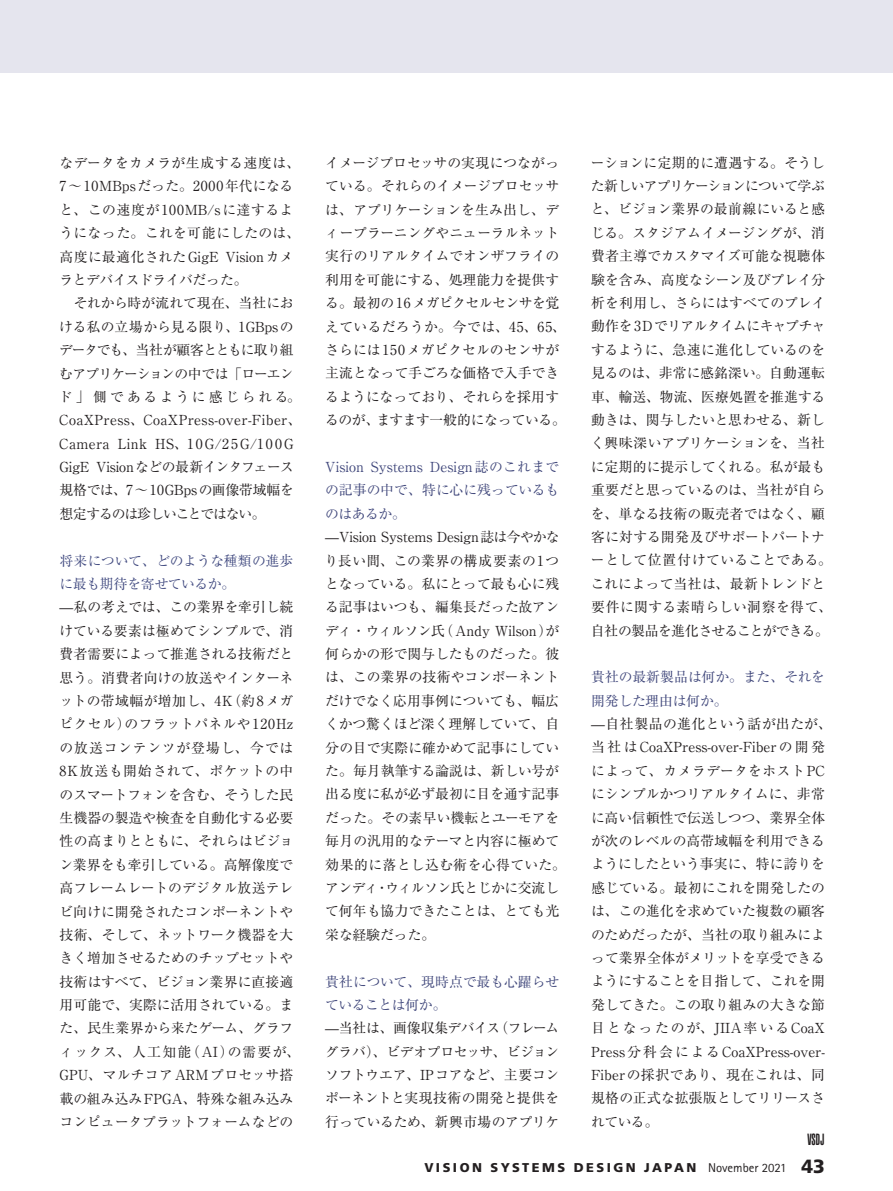
<style>
.page{position:relative;width:893px;height:1191px;background:#fff}
.page>*{position:absolute;margin:0;border:0;box-sizing:border-box;transform-origin:0 0}
.t1{font:900 extra-condensed 15.9px "Helvetica";color:#231f20;scale:.8 1}
.t2{font:13.8px/23.4px "Ryumin Pr 6 N";color:#231f20}
.t3{font:13.8px/23.4px "Ryumin Pr 6 N";color:#40477b;text-align:justify}
.t4{font:13.8px/23.4px "Ryumin Pr 6 N";letter-spacing:-.02em;color:#414a80}
.t5{font:13.8px/23.4px "Ryumin Pr 6 N";letter-spacing:-.03em;color:#40477b}
.t6{font:900 12.75px "Frutiger LT Std";letter-spacing:.195em;color:#231f20}
.s1{font-family:"Rotis Sans Serif";font-weight:400}
.s2{font-family:"Frutiger";font-size:19.2px}
</style>
<div class="page">
<div style="left:0;top:0;width:893px;height:73px;background:#e5e5ee"></div>
<p class="t2" style="left:59px;top:150px;width:244px">なデータをカメラが生成する速度は、<br>7〜10MBpsだった。2000年代になると、この速度が100MB/sに達するようになった。これを可能にしたのは、高度に最適化されたGigE Visionカメラとデバイスドライバだった。<br>　それから時が流れて現在、当社における私の立場から見る限り、1GBpsのデータでも、当社が顧客とともに取り組むアプリケーションの中では「ローエンド」側であるように感じられる。<br>CoaXPress、CoaXPress-over-Fiber、<br>Camera Link HS、10G/25G/100G<br>GigE Visionなどの最新インタフェース規格では、7〜10GBpsの画像帯域幅を想定するのは珍しいことではない。</p>
<p class="t4" style="left:60px;top:548px;width:235px">将来について、どのような種類の進歩に最も期待を寄せているか。</p>
<p class="t2" style="left:60px;top:595px;width:242px">—私の考えでは、この業界を牽引し続けている要素は極めてシンプルで、消費者需要によって推進される技術だと思う。消費者向けの放送やインターネットの帯域幅が増加し、4K（約8メガピクセル）のフラットパネルや120Hzの放送コンテンツが登場し、今では<br>8K放送も開始されて、ポケットの中のスマートフォンを含む、そうした民生機器の製造や検査を自動化する必要性の高まりとともに、それらはビジョン業界をも牽引している。高解像度で高フレームレートのデジタル放送テレビ向けに開発されたコンポーネントや技術、そして、ネットワーク機器を大きく増加させるためのチップセットや技術はすべて、ビジョン業界に直接適用可能で、実際に活用されている。また、民生業界から来たゲーム、グラフィックス、人工知能（AI）の需要が、<br>GPU、マルチコアARMプロセッサ搭載の組み込みFPGA、特殊な組み込みコンピュータプラットフォームなどの</p>
<p class="t2" style="left:591px;top:150px;width:243px">ーションに定期的に遭遇する。そうした新しいアプリケーションについて学ぶと、ビジョン業界の最前線にいると感じる。スタジアムイメージングが、消費者主導でカスタマイズ可能な視聴体験を含み、高度なシーン及びプレイ分析を利用し、さらにはすべてのプレイ動作を3Dでリアルタイムにキャプチャするように、急速に進化しているのを見るのは、非常に感銘深い。自動運転車、輸送、物流、医療処置を推進する動きは、関与したいと思わせる、新しく興味深いアプリケーションを、当社に定期的に提示してくれる。私が最も重要だと思っているのは、当社が自らを、単なる技術の販売者ではなく、顧客に対する開発及びサポートパートナーとして位置付けていることである。これによって当社は、最新トレンドと要件に関する素晴らしい洞察を得て、自社の製品を進化させることができる。</p>
<p class="t3" style="left:591px;top:664px;width:235px">貴社の最新製品は何か。また、それを開発した理由は何か。</p>
<p class="t2" style="left:591px;top:711px;width:242px">—自社製品の進化という話が出たが、当社はCoaXPress-over-Fiberの開発によって、カメラデータをホストPCにシンプルかつリアルタイムに、非常に高い信頼性で伝送しつつ、業界全体が次のレベルの高帯域幅を利用できるようにしたという事実に、特に誇りを感じている。最初にこれを開発したのは、この進化を求めていた複数の顧客のためだったが、当社の取り組みによって業界全体がメリットを享受できるようにすることを目指して、これを開発してきた。この取り組みの大きな節目となったのが、JIIA率いるCoaX<br>Press分科会によるCoaXPress-over-<br>Fiberの採択であり、現在これは、同規格の正式な拡張版としてリリースされている。</p>
<p class="t6" style="left:424px;top:1159px;width:402px">VISION SYSTEMS DESIGN JAPAN <span class="s1">November 2021</span> <span class="s2">43</span></p>
<p class="t2" style="left:325px;top:150px;width:242px">イメージプロセッサの実現につながっている。それらのイメージプロセッサは、アプリケーションを生み出し、ディープラーニングやニューラルネット実行のリアルタイムでオンザフライの利用を可能にする、処理能力を提供する。最初の 16 メガピクセルセンサを覚えているだろうか。今では、45、65、さらには150メガピクセルのセンサが主流となって手ごろな価格で入手できるようになっており、それらを採用するのが、ますます一般的になっている。</p>
<p class="t3" style="left:325px;top:454px;width:235px">Vision Systems Design誌のこれまでの記事の中で、特に心に残っているものはあるか。</p>
<p class="t2" style="left:325px;top:524px;width:243px">—Vision Systems Design誌は今やかなり長い間、この業界の構成要素の1つとなっている。私にとって最も心に残る記事はいつも、編集長だった故アンディ・ウィルソン氏（Andy Wilson）が何らかの形で関与したものだった。彼は、この業界の技術やコンポーネントだけでなく応用事例についても、幅広くかつ驚くほど深く理解していて、自分の目で実際に確かめて記事にしていた。毎月執筆する論説は、新しい号が出る度に私が必ず最初に目を通す記事だった。その素早い機転とユーモアを毎月の汎用的なテーマと内容に極めて効果的に落とし込む術を心得ていた。アンディ・ウィルソン氏とじかに交流して何年も協力できたことは、とても光栄な経験だった。</p>
<p class="t5" style="left:325px;top:969px;width:235px">貴社について、現時点で最も心躍らせていることは何か。</p>
<p class="t2" style="left:325px;top:1015px;width:236px;text-align:justify">—当社は、画像収集デバイス（フレームグラバ）、ビデオプロセッサ、ビジョンソフトウエア、IPコアなど、主要コンポーネントと実現技術の開発と提供を行っているため、新興市場のアプリケ</p>
<p class="t1" style="left:807px;top:1130px;width:23px">VSDJ</p>
</div>
